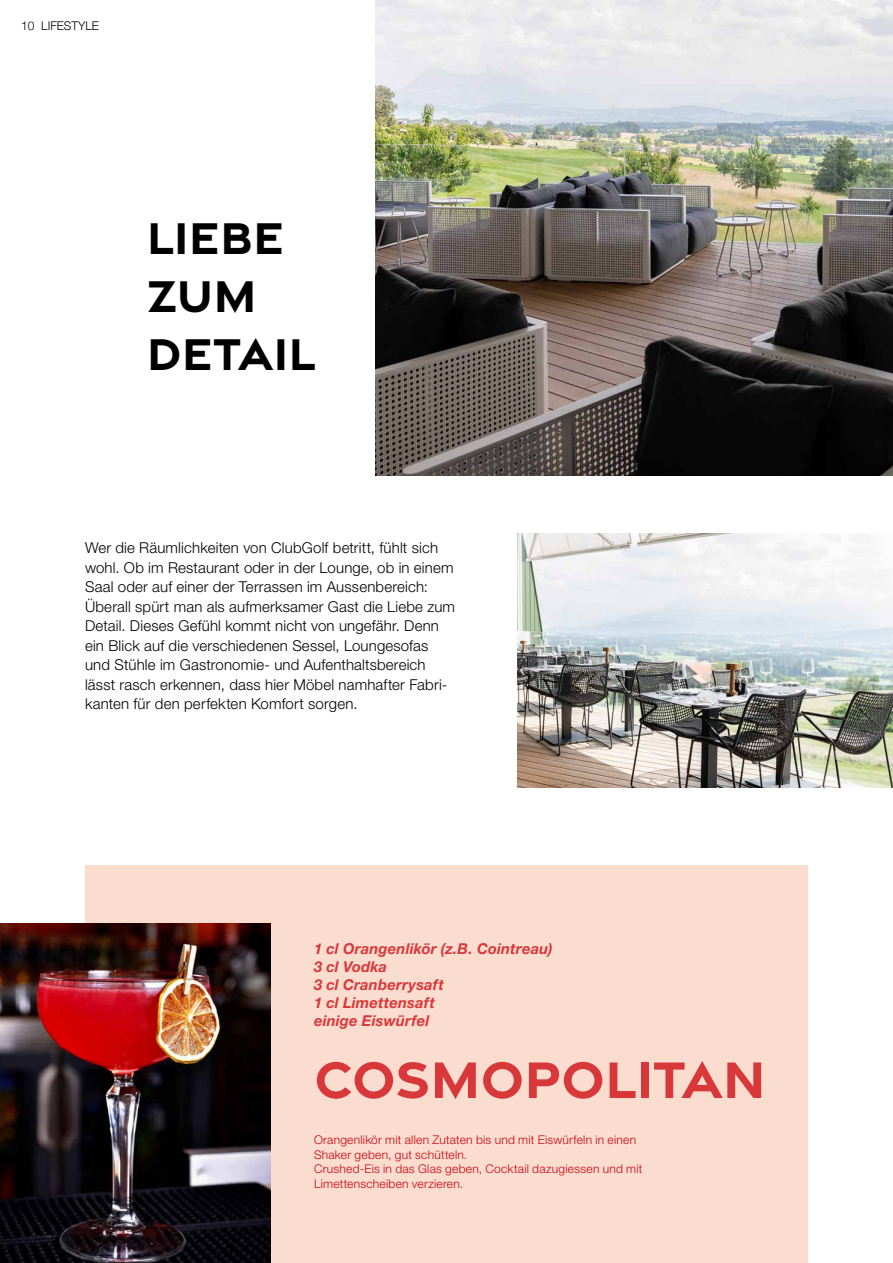
<style>
.page{position:relative;width:893px;height:1263px;background:#fff}
.page>*{position:absolute;margin:0;border:0;box-sizing:border-box;transform-origin:0 0}
.t1{font:700 55.5px "Gravesend Sans";letter-spacing:-.005em;color:#d8383a}
.t2{font:700 48px/57.6px "Gravesend Sans";color:#000}
.t3{font:300 15px/19.5px "Helvetica Neue LT Std";letter-spacing:.01em;color:#000}
.t4{font:italic 700 15px/18px "Helvetica Neue LT Std";letter-spacing:.01em;color:#d8383a}
.t5{font:300 12px/14.4px "Helvetica Neue LT Std";letter-spacing:.02em;color:#cc0210}
.t6{font:300 12px "Helvetica Neue";color:#000}
</style>
<div class="page">
<img style="left:376px;top:0;width:517px;height:475px">
<img style="left:517px;top:534px;width:376px;height:253px">
<div style="left:85px;top:865px;width:723px;height:398px;background:#fbddcf"></div>
<img style="left:0;top:924px;width:270px;height:339px">
<p class="t6" style="left:21px;top:16px;width:79px">10 LIFESTYLE</p>
<h2 class="t2" style="left:147px;top:207px;width:171px">LIEBE<br>ZUM<br>DETAIL</h2>
<p class="t3" style="left:85px;top:538px;width:372px">Wer die Räumlichkeiten von ClubGolf betritt, fühlt sich wohl. Ob im Restaurant oder in der Lounge, ob in einem Saal oder auf einer der Terrassen im Aussenbereich:<br>Überall spürt man als aufmerksamer Gast die Liebe zum Detail. Dieses Gefühl kommt nicht von ungefähr. Denn ein Blick auf die verschiedenen Sessel, Loungesofas und Stühle im Gastronomie- und Aufenthaltsbereich lässt rasch erkennen, dass hier Möbel namhafter Fabri&shy;kanten für den perfekten Komfort sorgen.</p>
<p class="t4" style="left:314px;top:939px;width:240px">1 cl Orangenlikör (z.B. Cointreau)<br>3 cl Vodka<br>3 cl Cranberrysaft<br>1 cl Limettensaft<br>einige Eiswürfel</p>
<h1 class="t1" style="left:314px;top:1043px;width:454px">COSMOPOLITAN</h1>
<p class="t5" style="left:314px;top:1133px;width:330px">Orangenlikör mit allen Zutaten bis und mit Eiswürfeln in einen Shaker geben, gut schütteln.<br>Crushed-Eis in das Glas geben, Cocktail dazugiessen und mit Limettenscheiben verzieren.</p>
</div>
